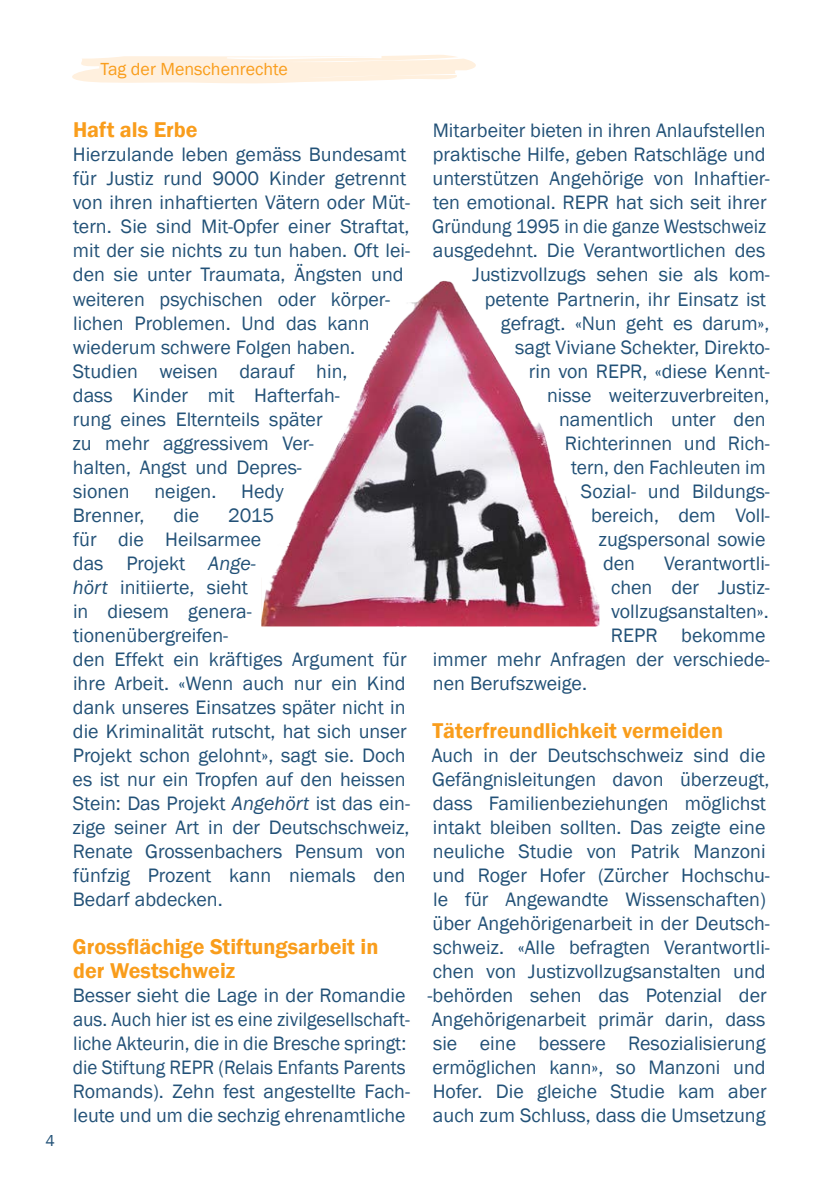
<style>
.page{position:relative;width:840px;height:1191px;background:#fff}
.page>*{position:absolute;margin:0;border:0;box-sizing:border-box;transform-origin:0 0}
.DE-_1__Überschrift{font:600 22px/24px "Franklin Gothic";color:#f99d1c}
.DE-Normal{font:20px/24px "Franklin Gothic";color:#225177}
.DE-Normal-2{font:20px "Franklin Gothic";color:#225177;scale:.95 1}
.t1{font:18px "Franklin Gothic";color:#f99d1c}
.t2{font:16px "Franklin Gothic";color:#225177}
.s1{font-style:italic}
</style>
<div class="page">
<svg style="left:72px;top:55px;width:403px;height:28px"></svg>
<img style="left:261px;top:280px;width:338px;height:346px">
<p class="t2" style="left:45px;top:1130px;width:11px">4</p>
<p class="t1" style="left:100px;top:58px;width:189px">Tag der Menschenrechte</p>
<p class="DE-_1__Überschrift" style="left:73px;top:118px;width:126px">Haft als Erbe</p>
<p class="DE-Normal" style="left:73px;top:143px;width:338px">Hierzulande leben gemäss Bundesamt für Justiz rund 9000 Kinder getrennt von ihren inhaftierten Vätern oder Müt&shy;tern. Sie sind Mit-Opfer einer Straftat, mit der sie nichts zu tun haben. Oft lei&shy;den sie unter Traumata, Ängsten und weiteren psychischen oder körper&shy;lichen Problemen. Und das kann wiederum schwere Folgen haben.</p>
<p class="DE-Normal" style="left:72px;top:359px;width:276px">Studien weisen darauf hin, dass Kinder mit Hafterfah&shy;rung eines Elternteils später<br>zu mehr aggressivem Ver&shy;halten, Angst und Depres&shy;sionen neigen. Hedy<br>Brenner,</p>
<p class="DE-Normal" style="left:72px;top:503px;width:339px;text-indent:156px">2015<br>für die Heilsarmee<br>das Projekt <span class="s1">Ange-<br>hört</span> initiierte, sieht<br>in diesem genera&shy;tionenübergreifen-<br>den Effekt ein kräftiges Argument für ihre Arbeit. «Wenn auch nur ein Kind dank unseres Einsatzes später nicht in die Kriminalität rutscht, hat sich unser<br>Projekt schon gelohnt», sagt sie. Doch es ist nur ein Tropfen auf den heissen<br>Stein: Das Projekt <span class="s1">Angehört</span> ist das ein&shy;zige seiner Art in der Deutschschweiz,<br>Renate Grossenbachers Pensum von fünfzig Prozent kann niemals den<br>Bedarf abdecken.</p>
<p class="DE-_1__Überschrift" style="left:73px;top:934px;width:307px">Grossflächige Stiftungsarbeit in der Westschweiz</p>
<p class="DE-Normal" style="left:73px;top:983px;width:338px">Besser sieht die Lage in der Romandie aus. Auch hier ist es eine zivilgesellschaft&shy;liche Akteurin, die in die Bresche springt: die Stiftung REPR (Relais Enfants Parents Romands). Zehn fest angestellte Fach&shy;leute und um die sechzig ehrenamtliche</p>
<p class="DE-Normal" style="left:173px;top:503px;width:27px">die</p>
<p class="DE-Normal" style="left:432px;top:119px;width:334px">Mitarbeiter bieten in ihren Anlaufstellen</p>
<p class="DE-Normal" style="left:432px;top:143px;width:334px">praktische Hilfe, geben Ratschläge und</p>
<p class="DE-Normal" style="left:432px;top:167px;width:339px">unterstützen Angehörige von Inhaftier-</p>
<p class="DE-Normal" style="left:433px;top:191px;width:335px">ten emotional. REPR hat sich seit ihrer</p>
<p class="DE-Normal-2" style="left:432px;top:214px;width:353px">Gründung 1995 in die ganze Westschweiz</p>
<p class="DE-Normal" style="left:432px;top:239px;width:334px">ausgedehnt. Die Verantwortlichen des</p>
<p class="DE-Normal" style="left:472px;top:263px;width:299px">Justizvollzugs sehen sie als kom-</p>
<p class="DE-Normal" style="left:484px;top:287px;width:282px">petente Partnerin, ihr Einsatz ist</p>
<p class="DE-Normal" style="left:500px;top:311px;width:270px">gefragt. «Nun geht es darum»,</p>
<p class="DE-Normal" style="left:515px;top:335px;width:256px">sagt Viviane Schekter, Direkto-</p>
<p class="DE-Normal" style="left:528px;top:359px;width:242px">rin von REPR, «diese Kennt-</p>
<p class="DE-Normal" style="left:546px;top:383px;width:224px">nisse weiterzuverbreiten,</p>
<p class="DE-Normal" style="left:558px;top:407px;width:208px">namentlich unter den</p>
<p class="DE-Normal" style="left:564px;top:431px;width:206px">Richterinnen und Rich-</p>
<p class="DE-Normal" style="left:571px;top:455px;width:196px">tern, den Fachleuten im</p>
<p class="DE-Normal" style="left:580px;top:479px;width:190px">Sozial- und Bildungs-</p>
<p class="DE-Normal" style="left:590px;top:503px;width:180px">bereich, dem Voll-</p>
<p class="DE-Normal" style="left:598px;top:527px;width:168px">zugspersonal sowie</p>
<p class="DE-Normal" style="left:602px;top:551px;width:34px">den</p>
<p class="DE-Normal" style="left:664px;top:551px;width:107px">Verantwortli-</p>
<p class="DE-Normal" style="left:610px;top:575px;width:160px">chen der Justiz-</p>
<p class="DE-Normal" style="left:610px;top:599px;width:159px">vollzugsanstalten».</p>
<p class="DE-Normal" style="left:610px;top:623px;width:156px">REPR bekomme</p>
<p class="DE-Normal" style="left:432px;top:647px;width:338px">immer mehr Anfragen der verschiede-</p>
<p class="DE-Normal" style="left:432px;top:671px;width:156px">nen Berufszweige.</p>
<p class="DE-_1__Überschrift" style="left:432px;top:718px;width:292px">Täterfreundlichkeit vermeiden</p>
<p class="DE-Normal" style="left:427px;top:743px;width:343px">Auch in der Deutschschweiz sind die Gefängnisleitungen davon überzeugt, dass Familienbeziehungen möglichst intakt bleiben sollten. Das zeigte eine neuliche Studie von Patrik Manzoni und Roger Hofer (Zürcher Hochschu&shy;le für Angewandte Wissenschaften) über Angehörigenarbeit in der Deutsch&shy;schweiz. «Alle befragten Verantwortli&shy;chen von Justizvollzugsanstalten und -behörden sehen das Potenzial der Angehörigenarbeit primär darin, dass sie eine bessere Resozialisierung ermöglichen kann», so Manzoni und Hofer. Die gleiche Studie kam aber auch zum Schluss, dass die Umsetzung</p>
</div>
